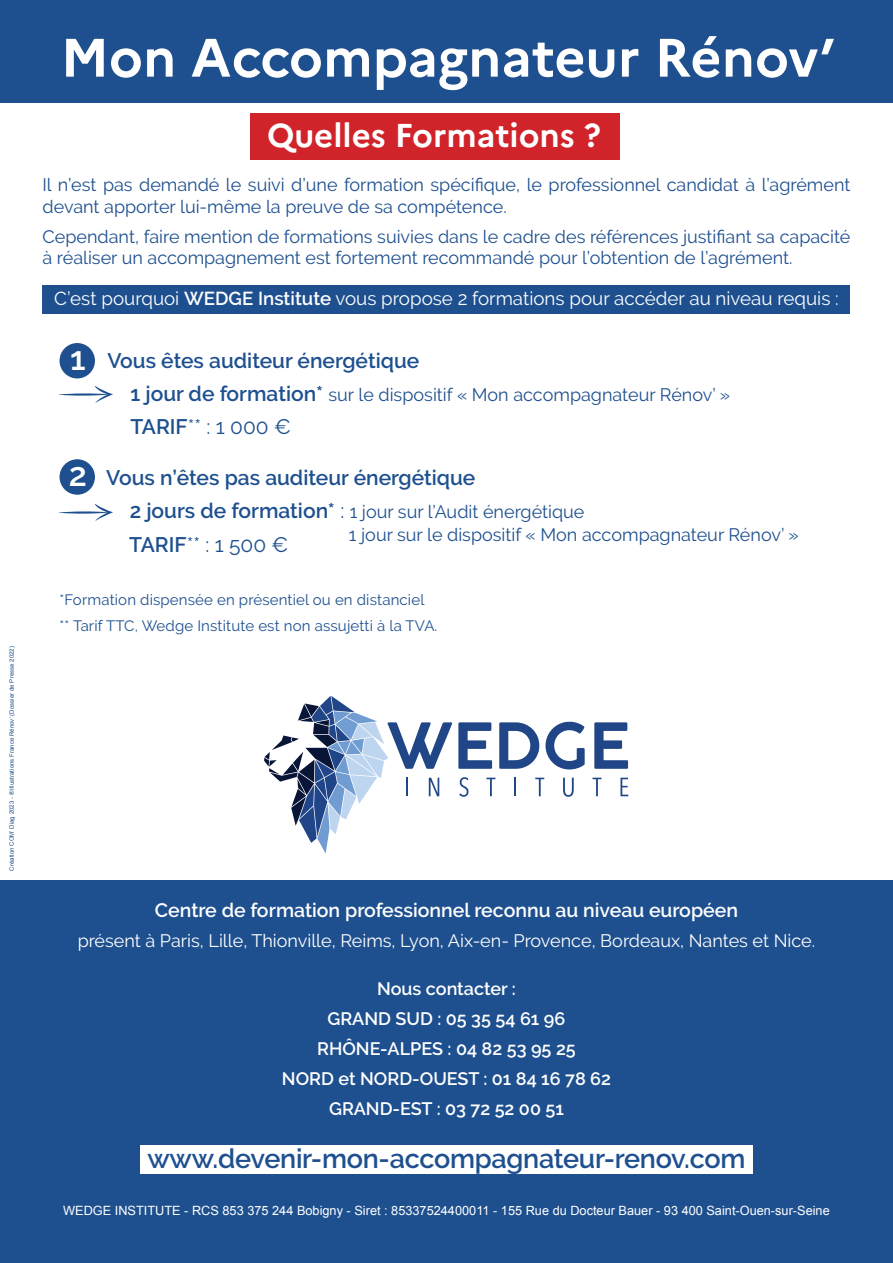
<style>
.page{position:relative;width:893px;height:1263px;background:#fff}
.page>*{position:absolute;margin:0;border:0;box-sizing:border-box;transform-origin:0 0}
.t1{font:700 54px "Marianne";color:#fff}
.t2{font:700 33px "Marianne";color:#fff}
.t3{font:600 33px "Raleway";color:#fff}
.t4{font:600 27px "Raleway";letter-spacing:-.01em;color:#1e508f}
.t5{font:600 21px "Raleway";color:#1e508f}
.t6{font:21px "Raleway";color:#1e508f}
.t7{font:600 19.5px "Raleway";color:#fff}
.t8{font:18.75px "Raleway";color:#fff}
.t9{font:18px/21.6px "Raleway";color:#1e508f}
.t10{font:600 18px "Raleway";color:#fff}
.t11{font:18px "Raleway";color:#fff}
.t12{font:15px "Raleway";letter-spacing:.01em;color:#1e508f}
.t13{font:12.75px "Arial";color:#fff}
.t14{font:6px "Arial";letter-spacing:.01em;color:#1e508f}
.s1{font-weight:600}
.s2{font-weight:600;font-size:21px}
.s3{font-size:21px}
</style>
<div class="page">
<div style="left:43px;top:285px;width:807px;height:29px;background:#1e508f"></div>
<div style="left:0;top:0;width:893px;height:102px;background:#1e508f"></div>
<div style="left:0;top:880px;width:893px;height:383px;background:#1e508f"></div>
<svg style="left:59px;top:386px;width:54px;height:17px"></svg>
<div style="left:60px;top:343px;width:35px;height:35px;background:#1e508f;border-radius:50%"></div>
<div style="left:250px;top:113px;width:370px;height:46px;background:#d0232a"></div>
<div style="left:60px;top:459px;width:35px;height:36px;background:#1e508f;border-radius:50%"></div>
<svg style="left:59px;top:504px;width:54px;height:17px"></svg>
<svg style="left:458px;top:722px;width:34px;height:47px"></svg>
<svg style="left:499px;top:722px;width:40px;height:47px"></svg>
<svg style="left:545px;top:722px;width:40px;height:47px"></svg>
<svg style="left:594px;top:722px;width:34px;height:47px"></svg>
<svg style="left:459px;top:777px;width:9px;height:20px"></svg>
<svg style="left:486px;top:778px;width:9px;height:18px"></svg>
<svg style="left:514px;top:778px;width:2px;height:18px"></svg>
<svg style="left:535px;top:778px;width:9px;height:18px"></svg>
<svg style="left:563px;top:778px;width:11px;height:19px"></svg>
<svg style="left:592px;top:778px;width:9px;height:18px"></svg>
<svg style="left:620px;top:778px;width:8px;height:18px"></svg>
<svg style="left:264px;top:696px;width:188px;height:157px"></svg>
<div style="left:140px;top:1145px;width:613px;height:29px;background:#fff"></div>
<p class="t14" style="left:8px;top:871px;width:226px;rotate:-90deg">Création COM’ Diag 2023 - ® Illustrations France Rénov’ (Dossier de Presse 2022)</p>
<p class="t1" style="left:61px;top:24px;width:776px">Mon Accompagnateur Rénov’</p>
<p class="t2" style="left:267px;top:115px;width:335px">Quelles Formations ?</p>
<p class="t9" style="left:43px;top:174px;width:809px">Il n’est pas demandé le suivi d’une formation spécifique, le professionnel candidat à l’agrément devant apporter lui-même la preuve de sa compétence.</p>
<p class="t9" style="left:43px;top:226px;width:809px">Cependant, faire mention de formations suivies dans le cadre des références justifiant sa capacité à réaliser un accompagnement est fortement recommandé pour l’obtention de l’agrément.</p>
<p class="t8" style="left:54px;top:288px;width:786px">C’est pourquoi <span class="s1">WEDGE Institute</span> vous propose 2 formations pour accéder au niveau requis :</p>
<p class="t3" style="left:70px;top:339px;width:17px">1</p>
<p class="t3" style="left:69px;top:455px;width:20px">2</p>
<p class="t5" style="left:107px;top:349px;width:313px">Vous êtes auditeur énergétique</p>
<p class="t9" style="left:130px;top:384px;width:601px"><span class="s2">1 jour de formation*</span> sur le dispositif « Mon accompagnateur Rénov’ »</p>
<p class="t6" style="left:130px;top:414px;width:162px"><span class="s1">TARIF</span>** : 1 000 €</p>
<p class="t5" style="left:106px;top:466px;width:371px">Vous n’êtes pas auditeur énergétique</p>
<p class="t9" style="left:130px;top:501px;width:456px"><span class="s2">2 jours de formation*</span> <span class="s3">:</span> 1 jour sur l’Audit énergétique</p>
<p class="t9" style="left:349px;top:524px;width:451px">1 jour sur le dispositif « Mon accompagnateur Rénov’ »</p>
<p class="t6" style="left:129px;top:533px;width:161px"><span class="s1">TARIF</span>** : 1 500 €</p>
<p class="t12" style="left:60px;top:591px;width:366px">*Formation dispensée en présentiel ou en distanciel</p>
<p class="t12" style="left:60px;top:617px;width:379px">** Tarif TTC, Wedge Institute est non assujetti à la TVA.</p>
<p class="t7" style="left:155px;top:899px;width:585px">Centre de formation professionnel reconnu au niveau européen</p>
<p class="t11" style="left:78px;top:930px;width:739px">présent à Paris, Lille, Thionville, Reims, Lyon, Aix-en- Provence, Bordeaux, Nantes et Nice.</p>
<p class="t10" style="left:377px;top:978px;width:140px">Nous contacter :</p>
<p class="t10" style="left:328px;top:1008px;width:239px">GRAND SUD : 05 35 54 61 96</p>
<p class="t10" style="left:317px;top:1038px;width:260px">RHÔNE-ALPES : 04 82 53 95 25</p>
<p class="t10" style="left:282px;top:1068px;width:331px">NORD et NORD-OUEST : 01 84 16 78 62</p>
<p class="t10" style="left:329px;top:1098px;width:236px">GRAND-EST : 03 72 52 00 51</p>
<p class="t4" style="left:148px;top:1142px;width:599px">www.devenir-mon-accompagnateur-renov.com</p>
<p class="t13" style="left:63px;top:1202px;width:768px">WEDGE INSTITUTE - RCS 853 375 244 Bobigny - Siret : 85337524400011 - 155 Rue du Docteur Bauer - 93 400 Saint-Ouen-sur-Seine</p>
</div>
